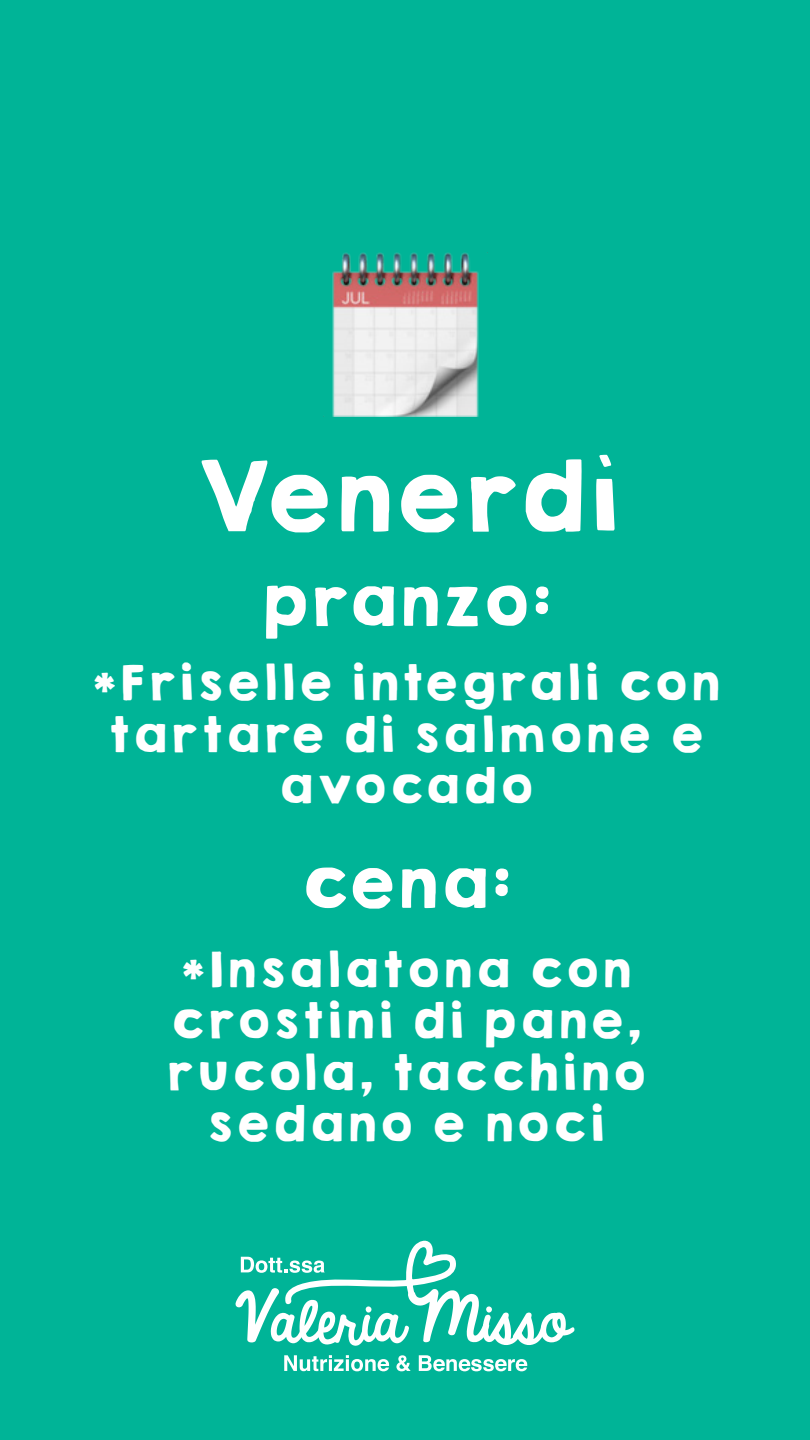
<style>
.page{position:relative;width:810px;height:1440px;background:#00b497}
.page>*{position:absolute;margin:0;border:0;box-sizing:border-box;transform-origin:0 0}
.t1{font:87.75px "KGHAPPY Solid";letter-spacing:-.01em;color:#fff}
.t2{font:61.8px "KGHAPPY Solid";color:#fff}
.t3{font:44.25px/51.4px "KGHAPPY Solid";letter-spacing:.04em;color:#fff;text-align:center}
</style>
<div class="page">
<img style="left:323px;top:253px;width:156px;height:164px">
<svg style="left:284px;top:1355px;width:105px;height:16px"></svg>
<svg style="left:396px;top:1355px;width:15px;height:16px"></svg>
<svg style="left:419px;top:1355px;width:108px;height:16px"></svg>
<svg style="left:235px;top:1240px;width:339px;height:106px"></svg>
<h1 class="t1" style="left:192px;top:429px;width:428px">Venerdì</h1>
<h2 class="t2" style="left:259px;top:553px;width:294px">pranzo:</h2>
<p class="t3" style="left:90px;top:657px;width:632px">*Friselle integrali con tartare di salmone e avocado</p>
<h2 class="t2" style="left:299px;top:835px;width:213px">cena:</h2>
<p class="t3" style="left:164px;top:943px;width:483px">*Insalatona con crostini di pane, rucola, tacchino sedano e noci</p>
</div>
